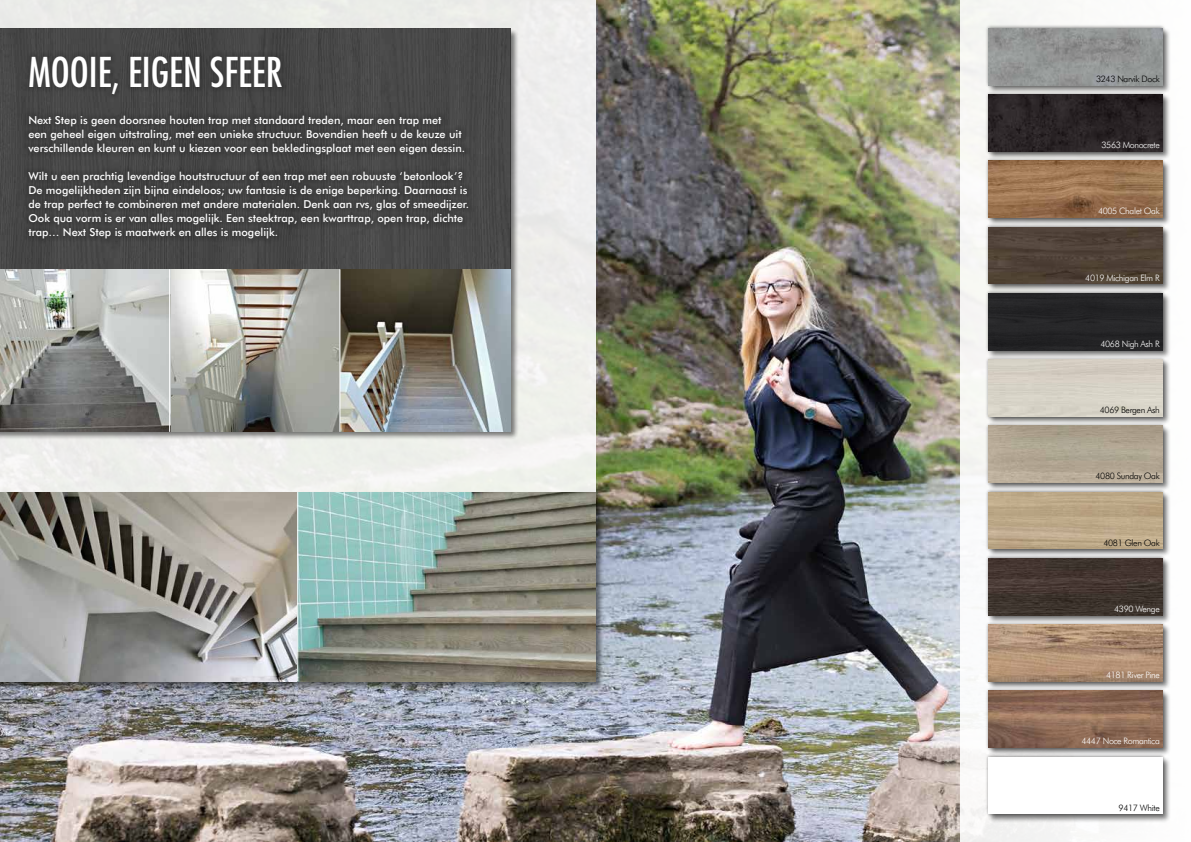
<style>
.page{position:relative;width:1191px;height:842px;background:#fff}
.page>*{position:absolute;margin:0;border:0;box-sizing:border-box;transform-origin:0 0}
.t1{font:condensed 40px "Futura";color:#fff}
.t2{font:500 11px/14px "Futura BT";color:#fff}
.t3{font:300 8.9px "Futura BT";letter-spacing:-.04em;color:#fff}
.t4{font:300 8.9px "Futura BT";letter-spacing:-.04em;color:#000}
</style>
<div class="page">
<img style="left:0;top:0;width:878px;height:842px">
<img style="left:878px;top:0;width:82px;height:842px">
<div style="left:0;top:0;width:595px;height:681px;background:#eeefec"></div>
<div style="left:0;top:28px;width:518px;height:412px;background:#000;opacity:.5"></div>
<div style="left:0;top:491px;width:306px;height:199px;background:#000;opacity:.5"></div>
<img style="left:0;top:492px;width:297px;height:189px">
<div style="left:297px;top:491px;width:307px;height:199px;background:#000;opacity:.5"></div>
<img style="left:0;top:28px;width:510px;height:404px">
<div style="left:23px;top:51px;width:450px;height:194px;background:#424242"></div>
<hr style="left:169px;top:269px;width:1px;height:163px;background:#fff">
<hr style="left:297px;top:492px;width:1px;height:189px;background:#fff">
<hr style="left:339px;top:269px;width:1px;height:163px;background:#fff">
<div style="left:988px;top:27px;width:183px;height:67px;background:#000;opacity:.5"></div>
<div style="left:985px;top:25px;width:181px;height:64px;background:#000;opacity:.5"></div>
<img style="left:988px;top:28px;width:174px;height:57px">
<div style="left:987px;top:94px;width:184px;height:66px;background:#000;opacity:.5"></div>
<div style="left:985px;top:91px;width:181px;height:64px;background:#000;opacity:.5"></div>
<img style="left:988px;top:95px;width:174px;height:56px">
<div style="left:987px;top:160px;width:184px;height:66px;background:#000;opacity:.5"></div>
<div style="left:985px;top:157px;width:181px;height:64px;background:#000;opacity:.5"></div>
<img style="left:988px;top:161px;width:174px;height:57px">
<div style="left:988px;top:226px;width:183px;height:66px;background:#000;opacity:.5"></div>
<div style="left:985px;top:223px;width:181px;height:64px;background:#000;opacity:.5"></div>
<img style="left:988px;top:227px;width:174px;height:57px">
<div style="left:987px;top:292px;width:184px;height:67px;background:#000;opacity:.5"></div>
<div style="left:985px;top:290px;width:181px;height:64px;background:#000;opacity:.5"></div>
<div style="left:988px;top:293px;width:174px;height:57px;background:#242426"></div>
<div style="left:988px;top:359px;width:183px;height:66px;background:#000;opacity:.5"></div>
<div style="left:985px;top:356px;width:181px;height:64px;background:#000;opacity:.5"></div>
<img style="left:988px;top:360px;width:174px;height:56px">
<div style="left:988px;top:425px;width:183px;height:66px;background:#000;opacity:.5"></div>
<div style="left:985px;top:422px;width:181px;height:64px;background:#000;opacity:.5"></div>
<img style="left:988px;top:426px;width:174px;height:57px">
<div style="left:988px;top:491px;width:183px;height:66px;background:#000;opacity:.5"></div>
<div style="left:985px;top:488px;width:181px;height:64px;background:#000;opacity:.5"></div>
<img style="left:988px;top:492px;width:174px;height:57px">
<div style="left:988px;top:557px;width:183px;height:67px;background:#000;opacity:.5"></div>
<div style="left:985px;top:555px;width:181px;height:64px;background:#000;opacity:.5"></div>
<img style="left:988px;top:558px;width:174px;height:57px">
<div style="left:988px;top:624px;width:183px;height:66px;background:#000;opacity:.5"></div>
<div style="left:985px;top:621px;width:181px;height:64px;background:#000;opacity:.5"></div>
<img style="left:988px;top:625px;width:174px;height:56px">
<div style="left:988px;top:690px;width:183px;height:66px;background:#000;opacity:.5"></div>
<div style="left:985px;top:687px;width:181px;height:64px;background:#000;opacity:.5"></div>
<img style="left:988px;top:691px;width:174px;height:56px">
<div style="left:987px;top:756px;width:184px;height:66px;background:#000;opacity:.5"></div>
<div style="left:985px;top:753px;width:181px;height:64px;background:#000;opacity:.5"></div>
<div style="left:988px;top:757px;width:174px;height:57px;background:#fff"></div>
<h1 class="t1" style="left:28px;top:49px;width:256px">MOOIE, EIGEN SFEER</h1>
<p class="t2" style="left:28px;top:113px;width:438px">Next Step is geen doorsnee houten trap met standaard treden, maar een trap met<br>een geheel eigen uitstraling, met een unieke structuur. Bovendien heeft u de keuze uit verschillende kleuren en kunt u kiezen voor een bekledingsplaat met een eigen dessin.</p>
<p class="t2" style="left:28px;top:169px;width:442px">Wilt u een prachtig levendige houtstructuur of een trap met een robuuste ‘betonlook’?<br>De mogelijkheden zijn bijna eindeloos; uw fantasie is de enige beperking. Daarnaast is de trap perfect te combineren met andere materialen. Denk aan rvs, glas of smeedijzer.<br>Ook qua vorm is er van alles mogelijk. Een steektrap, een kwarttrap, open trap, dichte trap… Next Step is maatwerk en alles is mogelijk.</p>
<p class="t4" style="left:1096px;top:73px;width:65px">3243 Narvik Dock</p>
<p class="t3" style="left:1101px;top:140px;width:60px">3563 Monocrete</p>
<p class="t3" style="left:1098px;top:206px;width:63px">4005 Chalet Oak</p>
<p class="t3" style="left:1085px;top:272px;width:76px">4019 Michigan Elm R</p>
<p class="t3" style="left:1100px;top:338px;width:61px">4068 Nigh Ash R</p>
<p class="t4" style="left:1099px;top:405px;width:61px">4069 Bergen Ash</p>
<p class="t4" style="left:1095px;top:471px;width:66px">4080 Sunday Oak</p>
<p class="t4" style="left:1103px;top:537px;width:58px">4081 Glen Oak</p>
<p class="t3" style="left:1114px;top:603px;width:47px">4390 Wenge</p>
<p class="t3" style="left:1106px;top:670px;width:55px">4181 River Pine</p>
<p class="t3" style="left:1081px;top:736px;width:80px">4447 Noce Romantica</p>
<p class="t4" style="left:1118px;top:802px;width:43px">9417 White</p>
</div>
